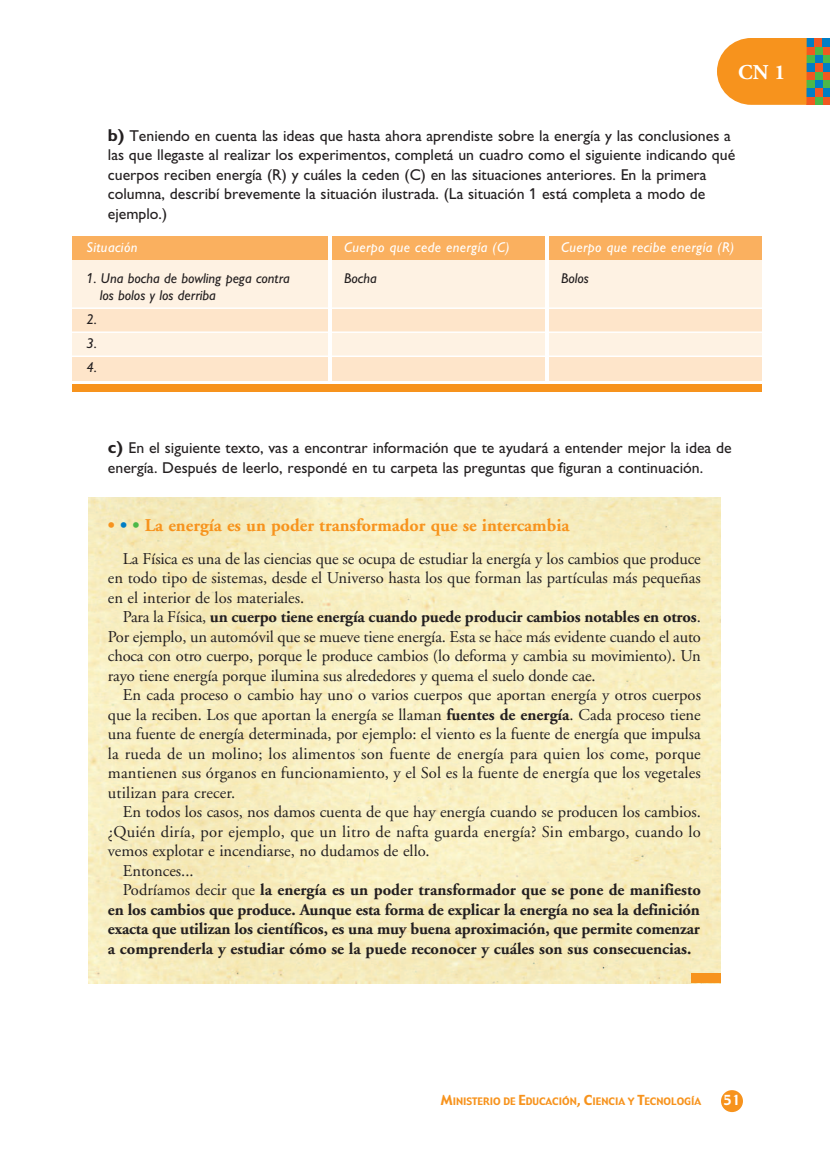
<style>
.page{position:relative;width:830px;height:1149px;background:#fff}
.page>*{position:absolute;margin:0;border:0;box-sizing:border-box;transform-origin:0 0}
.t1{font:700 21px "Adobe Garamond";color:#fff}
.t2{font:700 18px "Adobe Garamond";color:#f7931d}
.t3{font:16.5px/19.5px "Adobe Garamond";color:#231f20;text-align:justify}
.t4{font:700 16.5px "Adobe Garamond";letter-spacing:-.01em;color:#231f20}
.t5{font:15.75px/19.5px "Santi Gill Sans";color:#231f20}
.t6{font:italic 14.25px/24px "Santi Gill Sans";color:#231f20}
.t7{font:italic 14.25px "Santi Gill Sans";letter-spacing:.025em;color:#fff}
.t8{font:13.5px "Gadget";color:#fff}
.t9{font:10.2px "Gadget";color:#f7931d}
.s1{font-weight:700;font-size:17.25px}
.s2{color:#007ec5}
.s3{color:#4cb848}
.s4{font-weight:700}
.s5{font-weight:400}
.s6{font-size:13.5px}
</style>
<div class="page">
<img style="left:88px;top:497px;width:632px;height:485px">
<div style="left:720px;top:1089px;width:22px;height:22px;background:#f7931d;border-radius:50%"></div>
<div style="left:72px;top:236px;width:255px;height:24px;background:#fab05f"></div>
<div style="left:72px;top:260px;width:255px;height:24px;background:#fef2e3"></div>
<div style="left:72px;top:284px;width:255px;height:24px;background:#fef2e3"></div>
<div style="left:72px;top:308px;width:255px;height:24px;background:#fee5ca"></div>
<div style="left:72px;top:332px;width:255px;height:24px;background:#fef2e3"></div>
<div style="left:72px;top:356px;width:255px;height:24px;background:#fee5ca"></div>
<div style="left:72px;top:383px;width:689px;height:8px;background:#f7931d"></div>
<div style="left:332px;top:236px;width:212px;height:24px;background:#fab05f"></div>
<div style="left:332px;top:260px;width:212px;height:24px;background:#fef2e3"></div>
<div style="left:332px;top:284px;width:212px;height:24px;background:#fef2e3"></div>
<div style="left:332px;top:308px;width:212px;height:24px;background:#fee5ca"></div>
<div style="left:332px;top:332px;width:212px;height:24px;background:#fef2e3"></div>
<div style="left:332px;top:356px;width:212px;height:24px;background:#fee5ca"></div>
<div style="left:548px;top:236px;width:213px;height:24px;background:#fab05f"></div>
<div style="left:548px;top:260px;width:213px;height:24px;background:#fef2e3"></div>
<div style="left:548px;top:284px;width:213px;height:24px;background:#fef2e3"></div>
<div style="left:548px;top:308px;width:213px;height:24px;background:#fee5ca"></div>
<div style="left:548px;top:332px;width:213px;height:24px;background:#fef2e3"></div>
<div style="left:548px;top:356px;width:213px;height:24px;background:#fee5ca"></div>
<div style="left:690px;top:972px;width:30px;height:10px;background:#f7931d"></div>
<div style="left:822px;top:96px;width:7px;height:9px;background:#f15921"></div>
<div style="left:814px;top:96px;width:8px;height:9px;background:#4cb848"></div>
<div style="left:805px;top:96px;width:9px;height:9px;background:#f15921"></div>
<div style="left:822px;top:88px;width:7px;height:8px;background:#007ec5"></div>
<div style="left:814px;top:88px;width:8px;height:8px;background:#f15921"></div>
<div style="left:805px;top:88px;width:9px;height:8px;background:#007ec5"></div>
<div style="left:822px;top:80px;width:7px;height:8px;background:#4cb848"></div>
<div style="left:814px;top:80px;width:8px;height:8px;background:#007ec5"></div>
<div style="left:805px;top:80px;width:9px;height:8px;background:#4cb848"></div>
<div style="left:822px;top:71px;width:7px;height:9px;background:#f15921"></div>
<div style="left:814px;top:71px;width:8px;height:9px;background:#4cb848"></div>
<div style="left:805px;top:71px;width:9px;height:9px;background:#f15921"></div>
<div style="left:822px;top:63px;width:7px;height:8px;background:#007ec5"></div>
<div style="left:814px;top:63px;width:8px;height:8px;background:#f15921"></div>
<div style="left:805px;top:63px;width:9px;height:8px;background:#007ec5"></div>
<div style="left:822px;top:55px;width:7px;height:8px;background:#4cb848"></div>
<div style="left:814px;top:55px;width:8px;height:8px;background:#007ec5"></div>
<div style="left:805px;top:55px;width:9px;height:8px;background:#4cb848"></div>
<div style="left:822px;top:46px;width:7px;height:9px;background:#f15921"></div>
<div style="left:814px;top:46px;width:8px;height:9px;background:#4cb848"></div>
<div style="left:805px;top:46px;width:9px;height:9px;background:#f15921"></div>
<div style="left:805px;top:38px;width:9px;height:8px;background:#007ec5"></div>
<div style="left:814px;top:38px;width:8px;height:8px;background:#f15921"></div>
<div style="left:822px;top:38px;width:7px;height:8px;background:#007ec5"></div>
<svg style="left:717px;top:38px;width:89px;height:67px;background:#f79c30"></svg>
<hr style="left:69px;top:307px;width:703px;height:2px;background:#fff">
<hr style="left:69px;top:331px;width:703px;height:2px;background:#fff">
<hr style="left:69px;top:355px;width:703px;height:2px;background:#fff">
<p class="t1" style="left:738px;top:63px;width:49px">CN 1</p>
<p class="t5" style="left:108px;top:127px;width:628px"><span class="s1">b)</span> Teniendo en cuenta las ideas que hasta ahora aprendiste sobre la energía y las conclusiones a las que llegaste al realizar los experimentos, completá un cuadro como el siguiente indicando qué cuerpos reciben energía (R) y cuáles la ceden (C) en las situaciones anteriores. En la primera columna, describí brevemente la situación ilustrada. (La situación 1 está completa a modo de ejemplo.)</p>
<p class="t7" style="left:87px;top:241px;width:52px">Situación</p>
<p class="t6" style="left:100px;top:271px;width:191px;line-height:16.5px;text-indent:-13px">1. Una bocha de bowling pega contra los bolos y los derriba</p>
<p class="t6" style="left:87px;top:308px;width:12px;text-align:justify">2.<br>3.<br>4.</p>
<p class="t7" style="left:344px;top:241px;width:167px">Cuerpo que cede energía (C)</p>
<p class="t6" style="left:344px;top:267px;width:34px">Bocha</p>
<p class="t7" style="left:561px;top:241px;width:174px">Cuerpo que recibe energía (R)</p>
<p class="t6" style="left:561px;top:267px;width:29px">Bolos</p>
<p class="t5" style="left:108px;top:439px;width:625px"><span class="s1">c)</span> En el siguiente texto, vas a encontrar información que te ayudará a entender mejor la idea de energía. Después de leerlo, respondé en tu carpeta las preguntas que figuran a continuación.</p>
<p class="t2" style="left:108px;top:518px;width:463px">• <span class="s2">•</span> <span class="s3">•</span> La energía es un poder transformador que se intercambia</p>
<p class="t3" style="left:108px;top:550px;width:594px;text-indent:15px">La Física es una de las ciencias que se ocupa de estudiar la energía y los cambios que produce en todo tipo de sistemas, desde el Universo hasta los que forman las partículas más pequeñas en el interior de los materiales.</p>
<p class="t3" style="left:108px;top:608px;width:594px;text-indent:15px">Para la Física, <span class="s4">un cuerpo tiene energía cuando puede producir cambios notables en otros</span>.<br>Por ejemplo, un automóvil que se mueve tiene energía. Esta se hace más evidente cuando el auto choca con otro cuerpo, porque le produce cambios (lo deforma y cambia su movimiento). Un rayo tiene energía porque ilumina sus alrededores y quema el suelo donde cae.</p>
<p class="t3" style="left:108px;top:686px;width:594px;text-indent:15px">En cada proceso o cambio hay uno o varios cuerpos que aportan energía y otros cuerpos que la reciben. Los que aportan la energía se llaman <span class="s4">fuentes de energía</span>. Cada proceso tiene una fuente de energía determinada, por ejemplo: el viento es la fuente de energía que impulsa la rueda de un molino; los alimentos son fuente de energía para quien los come, porque mantienen sus órganos en funcionamiento, y el Sol es la fuente de energía que los vegetales utilizan para crecer.</p>
<p class="t3" style="left:123px;top:803px;width:579px">En todos los casos, nos damos cuenta de que hay energía cuando se producen los cambios.</p>
<p class="t3" style="left:108px;top:823px;width:594px">¿Quién diría, por ejemplo, que un litro de nafta guarda energía? Sin embargo, cuando lo</p>
<p class="t3" style="left:108px;top:842px;width:323px">vemos explotar e incendiarse, no dudamos de ello.</p>
<p class="t3" style="left:123px;top:862px;width:72px">Entonces...</p>
<p class="t4" style="left:123px;top:883px;width:579px"><span class="s5">Podríamos decir que</span> la energía es un poder transformador que se pone de manifiesto</p>
<p class="t4" style="left:108px;top:902px;width:593px">en los cambios que produce. Aunque esta forma de explicar la energía no sea la definición</p>
<p class="t4" style="left:108px;top:922px;width:593px">exacta que utilizan los científicos, es una muy buena aproximación, que permite comenzar</p>
<p class="t4" style="left:108px;top:941px;width:584px">a comprenderla y estudiar cómo se la puede reconocer y cuáles son sus consecuencias.</p>
<p class="t9" style="left:440px;top:1095px;width:262px"><span class="s6">M</span>INISTERIO DE <span class="s6">E</span>DUCACIÓN<span class="s6">, C</span>IENCIA Y <span class="s6">T</span>ECNOLOGÍA</p>
<p class="t8" style="left:723px;top:1092px;width:18px">51</p>
</div>
